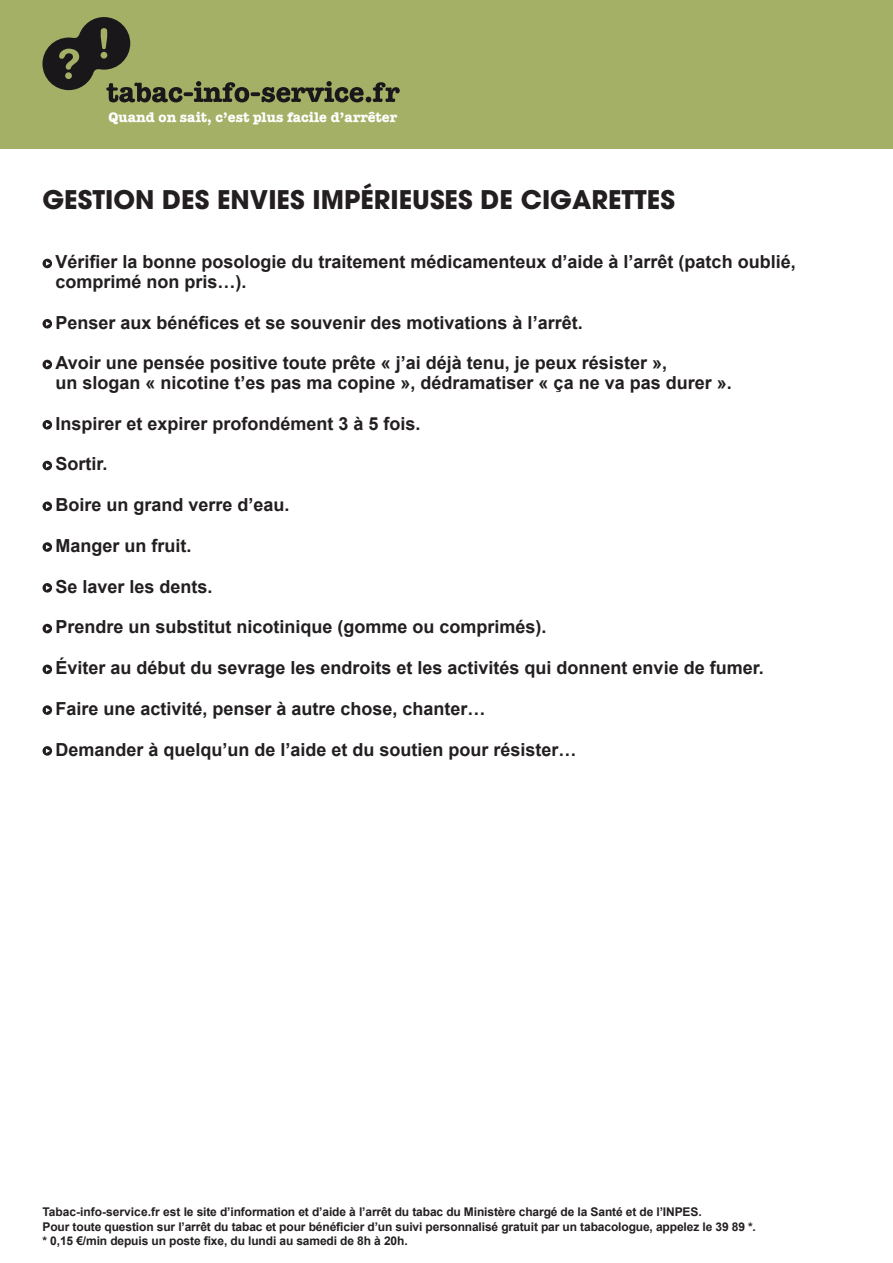
<style>
.page{position:relative;width:893px;height:1263px;background:#fff}
.page>*{position:absolute;margin:0;border:0;box-sizing:border-box;transform-origin:0 0}
.t1{font:700 25.5px "Avant Garde";color:#231f20}
.t2{font:700 18px/19.5px "Arial";color:#231f20}
.t3{font:700 14.4px "American Typewriter";color:#fff}
.t4{font:700 12px/14.4px "Arial";letter-spacing:-.01em;color:#231f20}
</style>
<div class="page">
<div style="left:0;top:0;width:893px;height:149px;background:#a4b066"></div>
<svg style="left:42px;top:17px;width:358px;height:85px"></svg>
<svg style="left:43px;top:259px;width:9px;height:9px"></svg>
<svg style="left:46px;top:261px;width:4px;height:5px"></svg>
<svg style="left:43px;top:319px;width:9px;height:9px"></svg>
<svg style="left:46px;top:321px;width:4px;height:5px"></svg>
<svg style="left:43px;top:360px;width:9px;height:9px"></svg>
<svg style="left:46px;top:362px;width:4px;height:5px"></svg>
<svg style="left:43px;top:420px;width:9px;height:10px"></svg>
<svg style="left:46px;top:422px;width:4px;height:5px"></svg>
<svg style="left:43px;top:461px;width:9px;height:9px"></svg>
<svg style="left:46px;top:463px;width:4px;height:5px"></svg>
<svg style="left:43px;top:501px;width:9px;height:10px"></svg>
<svg style="left:46px;top:504px;width:4px;height:5px"></svg>
<svg style="left:43px;top:542px;width:9px;height:10px"></svg>
<svg style="left:46px;top:545px;width:4px;height:4px"></svg>
<svg style="left:43px;top:583px;width:9px;height:10px"></svg>
<svg style="left:46px;top:585px;width:4px;height:5px"></svg>
<svg style="left:43px;top:624px;width:9px;height:9px"></svg>
<svg style="left:46px;top:626px;width:4px;height:5px"></svg>
<svg style="left:43px;top:664px;width:9px;height:10px"></svg>
<svg style="left:46px;top:667px;width:4px;height:5px"></svg>
<svg style="left:43px;top:705px;width:9px;height:10px"></svg>
<svg style="left:46px;top:708px;width:4px;height:4px"></svg>
<svg style="left:43px;top:746px;width:9px;height:10px"></svg>
<svg style="left:46px;top:749px;width:4px;height:4px"></svg>
<p class="t3" style="left:109px;top:105px;width:290px">Quand on sait, c’est plus facile d’arrêter</p>
<h1 class="t1" style="left:43px;top:183px;width:634px">GESTION DES ENVIES IMPÉRIEUSES DE CIGARETTES</h1>
<p class="t2" style="left:55px;top:253px;width:742px">Vérifier la bonne posologie du traitement médicamenteux d’aide à l’arrêt (patch oublié, comprimé non pris…).</p>
<p class="t2" style="left:55px;top:313px;width:529px">Penser aux bénéfices et se souvenir des motivations à l’arrêt.</p>
<p class="t2" style="left:55px;top:354px;width:678px">Avoir une pensée positive toute prête « j’ai déjà tenu, je peux résister »,<br>un slogan « nicotine t’es pas ma copine », dédramatiser « ça ne va pas durer ».</p>
<p class="t2" style="left:55px;top:414px;width:367px">Inspirer et expirer profondément 3 à 5 fois.</p>
<p class="t2" style="left:55px;top:455px;width:54px">Sortir.</p>
<p class="t2" style="left:55px;top:495px;width:236px">Boire un grand verre d’eau.</p>
<p class="t2" style="left:55px;top:536px;width:138px">Manger un fruit.</p>
<p class="t2" style="left:55px;top:577px;width:159px">Se laver les dents.</p>
<p class="t2" style="left:55px;top:618px;width:493px">Prendre un substitut nicotinique (gomme ou comprimés).</p>
<p class="t2" style="left:55px;top:659px;width:710px">Éviter au début du sevrage les endroits et les activités qui donnent envie de fumer.</p>
<p class="t2" style="left:55px;top:699px;width:432px">Faire une activité, penser à autre chose, chanter…</p>
<p class="t2" style="left:55px;top:740px;width:523px">Demander à quelqu’un de l’aide et du soutien pour résister…</p>
<p class="t4" style="left:43px;top:1205px;width:715px">Tabac-info-service.fr est le site d’information et d’aide à l’arrêt du tabac du Ministère chargé de la Santé et de l’INPES.<br>Pour toute question sur l’arrêt du tabac et pour bénéficier d’un suivi personnalisé gratuit par un tabacologue, appelez le 39 89 *. * 0,15 €/min depuis un poste fixe, du lundi au samedi de 8h à 20h.</p>
</div>
